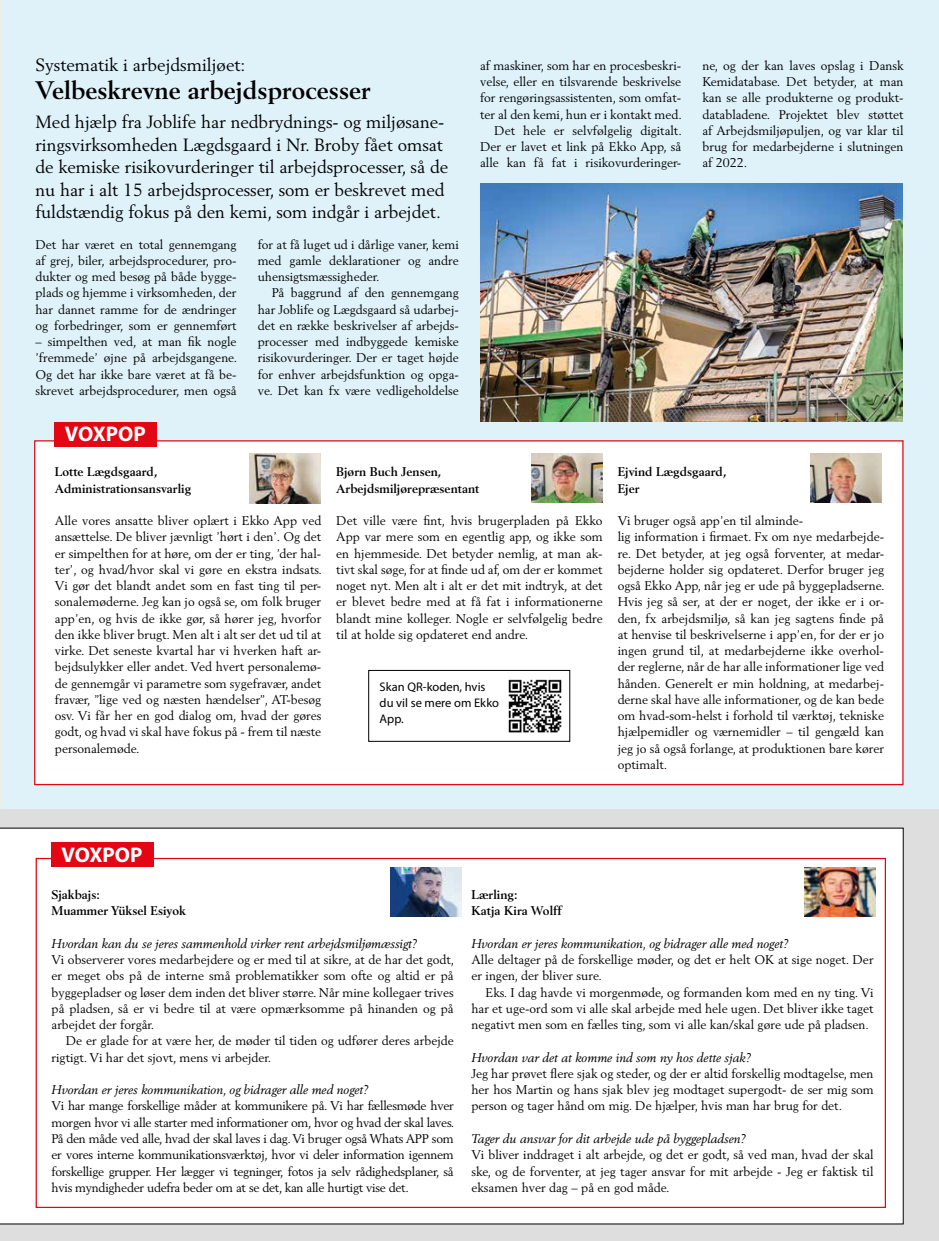
<style>
.page{position:relative;width:939px;height:1241px;background:#fff}
.page>*{position:absolute;margin:0;border:0;box-sizing:border-box;transform-origin:0 0}
.t1{font:700 25px "Berling LT Std";color:#000}
.t2{font:700 21.25px "Myriad Pro";color:#fff}
.t3{font:17.5px/22.5px "Berling LT Std";color:#000}
.t4{font:12.5px/16.2px "Berling LT Std";color:#000;text-align:justify}
.t5{font:italic 12.5px "Berling LT Std";color:#000}
.t6{font:700 12.5px/16.2px "Berling LT Std";color:#000}
.t7{font:12.5px/16.2px "Myriad Pro";color:#000}
</style>
<div class="page">
<div style="left:0;top:808px;width:939px;height:432px;background:#dedede"></div>
<div style="left:0;top:827px;width:904px;height:396px;background:#fff"></div>
<div style="left:0;top:0;width:939px;height:808px;background:#dff1f9"></div>
<div style="left:34px;top:440px;width:870px;height:345px;background:#fff;border:1px solid #e30613"></div>
<div style="left:54px;top:422px;width:103px;height:24px;background:#e30613"></div>
<hr style="left:0;top:0;width:1px;height:808px;background:#e7f1de">
<div style="left:36px;top:857px;width:850px;height:350px;background:#fff;border:1px solid #e30613"></div>
<div style="left:51px;top:842px;width:102px;height:25px;background:#e30613"></div>
<img style="left:804px;top:867px;width:71px;height:49px">
<img style="left:391px;top:867px;width:71px;height:49px">
<img style="left:250px;top:453px;width:71px;height:50px">
<img style="left:810px;top:453px;width:71px;height:49px">
<img style="left:532px;top:453px;width:71px;height:49px">
<img style="left:480px;top:183px;width:422px;height:239px">
<div style="left:368px;top:670px;width:202px;height:71px;border:1px solid #000"></div>
<img style="left:508px;top:679px;width:54px;height:54px">
<h3 class="t3" style="left:35px;top:54px;width:212px">Systematik i arbejdsmiljøet:</h3>
<h1 class="t1" style="left:35px;top:75px;width:337px">Velbeskrevne arbejdsprocesser</h1>
<p class="t3" style="left:35px;top:111px;width:414px">Med hjælp fra Joblife har nedbrydnings- og miljøsane&shy;ringsvirksomheden Lægdsgaard i Nr. Broby fået omsat de kemiske risikovurderinger til arbejdsprocesser, så de nu har i alt 15 arbejdsprocesser, som er beskrevet med fuldstændig fokus på den kemi, som indgår i arbejdet.</p>
<p class="t4" style="left:35px;top:236px;width:203px">Det har været en total gennemgang af grej, biler, arbejdsprocedurer, pro&shy;dukter og med besøg på både bygge&shy;plads og hjemme i virksomheden, der har dannet ramme for de ændringer og forbedringer, som er gennemført</p>
<p class="t4" style="left:35px;top:333px;width:203px">– simpelthen ved, at man fik nogle ’fremmede’ øjne på arbejdsgangene.<br>Og det har ikke bare været at få be&shy;skrevet arbejdsprocedurer, men også</p>
<p class="t4" style="left:258px;top:236px;width:203px">for at få luget ud i dårlige vaner, kemi med gamle deklarationer og andre uhensigtsmæssigheder.</p>
<p class="t4" style="left:258px;top:285px;width:203px;text-indent:14px">På baggrund af den gennemgang har Joblife og Lægdsgaard så udarbej&shy;det en række beskrivelser af arbejds&shy;processer med indbyggede kemiske risikovurderinger. Der er taget højde for enhver arbejdsfunktion og opga&shy;ve. Det kan fx være vedligeholdelse</p>
<h2 class="t2" style="left:65px;top:420px;width:82px">VOXPOP</h2>
<p class="t4" style="left:480px;top:57px;width:203px;text-align:right">af maskiner, som har en procesbeskri&shy;velse, eller en tilsvarende beskrivelse for rengøringsassistenten, som omfat&shy;ter al den kemi, hun er i kontakt med.<br>Det hele er selvfølgelig digitalt.<br>Der er lavet et link på Ekko App, så alle kan få fat i risikovurderinger-</p>
<p class="t4" style="left:702px;top:57px;width:203px">ne, og der kan laves opslag i Dansk Kemidatabase. Det betyder, at man kan se alle produkterne og produkt&shy;databladene. Projektet blev støttet af Arbejdsmiljøpuljen, og var klar til brug for medarbejderne i slutningen af 2022.</p>
<p class="t6" style="left:55px;top:463px;width:138px">Lotte Lægdsgaard,<br>Administrationsansvarlig</p>
<p class="t4" style="left:55px;top:512px;width:269px">Alle vores ansatte bliver oplært i Ekko App ved ansættelse. De bliver jævnligt ’hørt i den’. Og det er simpelthen for at høre, om der er ting, ’der hal&shy;ter’, og hvad/hvor skal vi gøre en ekstra indsats.<br>Vi gør det blandt andet som en fast ting til per&shy;sonalemøderne. Jeg kan jo også se, om folk bruger app’en, og hvis de ikke gør, så hører jeg, hvorfor den ikke bliver brugt. Men alt i alt ser det ud til at virke. Det seneste kvartal har vi hverken haft ar&shy;bejdsulykker eller andet. Ved hvert personalemø&shy;de gennemgår vi parametre som sygefravær, andet fravær, ”lige ved og næsten hændelser”, AT-besøg osv. Vi får her en god dialog om, hvad der gøres godt, og hvad vi skal have fokus på - frem til næste personalemøde.</p>
<p class="t6" style="left:336px;top:463px;width:145px">Bjørn Buch Jensen,<br>Arbejdsmiljørepræsentant</p>
<p class="t4" style="left:336px;top:512px;width:268px">Det ville være fint, hvis brugerpladen på Ekko App var mere som en egentlig app, og ikke som en hjemmeside. Det betyder nemlig, at man ak&shy;tivt skal søge, for at finde ud af, om der er kommet noget nyt. Men alt i alt er det mit indtryk, at det er blevet bedre med at få fat i informationerne blandt mine kolleger. Nogle er selvfølgelig bedre til at holde sig opdateret end andre.</p>
<p class="t7" style="left:380px;top:678px;width:121px">Skan QR-koden, hvis du vil se mere om Ekko<br>App.</p>
<p class="t6" style="left:618px;top:463px;width:110px">Ejvind Lægdsgaard,<br>Ejer</p>
<p class="t4" style="left:618px;top:512px;width:268px;text-align:left">Vi bruger også app’en til alminde-<br>lig information i firmaet. Fx om nye medarbejde&shy;re. Det betyder, at jeg også forventer, at medar&shy;bejderne holder sig opdateret. Derfor bruger jeg også Ekko App, når jeg er ude på byggepladserne.<br>Hvis jeg så ser, at der er noget, der ikke er i or&shy;den, fx arbejdsmiljø, så kan jeg sagtens finde på at henvise til beskrivelserne i app’en, for der er jo ingen grund til, at medarbejderne ikke overhol&shy;der reglerne, når de har alle informationer lige ved hånden. Generelt er min holdning, at medarbej&shy;derne skal have alle informationer, og de kan bede om hvad-som-helst i forhold til værktøj, tekniske hjælpemidler og værnemidler – til gengæld kan jeg jo så også forlange, at produktionen bare kører optimalt.</p>
<h2 class="t2" style="left:62px;top:840px;width:82px">VOXPOP</h2>
<p class="t6" style="left:52px;top:886px;width:136px">Sjakbajs:<br>Muammer Yüksel Esiyok</p>
<p class="t5" style="left:52px;top:935px;width:367px">Hvordan kan du se jeres sammenhold virker rent arbejdsmiljømæssigt?</p>
<p class="t4" style="left:52px;top:951px;width:404px">Vi observerer vores medarbejdere og er med til at sikre, at de har det godt, er meget obs på de interne små problematikker som ofte og altid er på byggepladser og løser dem inden det bliver større. Når mine kollegaer trives på pladsen, så er vi bedre til at være opmærksomme på hinanden og på arbejdet der forgår.</p>
<p class="t4" style="left:52px;top:1032px;width:404px;text-indent:14px">De er glade for at være her, de møder til tiden og udfører deres arbejde rigtigt. Vi har det sjovt, mens vi arbejder.</p>
<p class="t5" style="left:52px;top:1082px;width:319px">Hvordan er jeres kommunikation, og bidrager alle med noget?</p>
<p class="t4" style="left:52px;top:1097px;width:404px">Vi har mange forskellige måder at kommunikere på. Vi har fællesmøde hver morgen hvor vi alle starter med informationer om, hvor og hvad der skal laves.<br>På den måde ved alle, hvad der skal laves i dag. Vi bruger også Whats APP som er vores interne kommunikationsværktøj, hvor vi deler information igennem forskellige grupper. Her lægger vi tegninger, fotos ja selv rådighedsplaner, så hvis myndigheder udefra beder om at se det, kan alle hurtigt vise det.</p>
<p class="t6" style="left:471px;top:886px;width:92px">Lærling:<br>Katja Kira Wolff</p>
<p class="t5" style="left:471px;top:935px;width:319px">Hvordan er jeres kommunikation, og bidrager alle med noget?</p>
<p class="t4" style="left:471px;top:951px;width:404px">Alle deltager på de forskellige møder, og det er helt OK at sige noget. Der er ingen, der bliver sure.</p>
<p class="t4" style="left:471px;top:983px;width:404px;text-indent:14px">Eks. I dag havde vi morgenmøde, og formanden kom med en ny ting. Vi har et uge-ord som vi alle skal arbejde med hele ugen. Det bliver ikke taget negativt men som en fælles ting, som vi alle kan/skal gøre ude på pladsen.</p>
<p class="t5" style="left:471px;top:1049px;width:281px">Hvordan var det at komme ind som ny hos dette sjak?</p>
<p class="t4" style="left:471px;top:1065px;width:404px">Jeg har prøvet flere sjak og steder, og der er altid forskellig modtagelse, men her hos Martin og hans sjak blev jeg modtaget supergodt- de ser mig som person og tager hånd om mig. De hjælper, hvis man har brug for det.</p>
<p class="t5" style="left:471px;top:1130px;width:276px">Tager du ansvar for dit arbejde ude på byggepladsen?</p>
<p class="t4" style="left:471px;top:1146px;width:404px">Vi bliver inddraget i alt arbejde, og det er godt, så ved man, hvad der skal ske, og de forventer, at jeg tager ansvar for mit arbejde - Jeg er faktisk til eksamen hver dag – på en god måde.</p>
</div>
